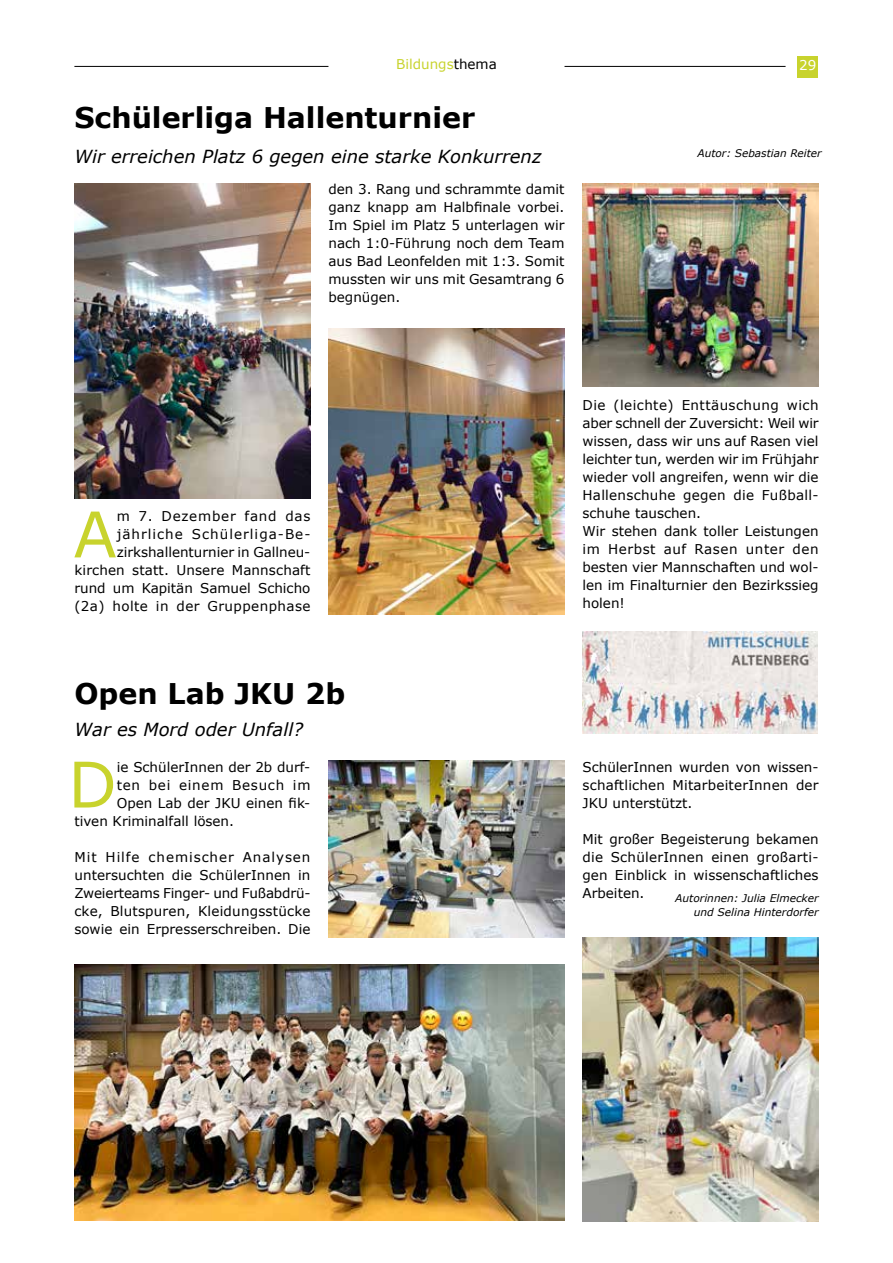
<style>
.page{position:relative;width:893px;height:1263px;background:#fff}
.page>*{position:absolute;margin:0;border:0;box-sizing:border-box;transform-origin:0 0}
.t1{font:63px "Verdana";color:#c8d32d}
.t2{font:700 28.5px "Verdana";color:#000}
.t3{font:italic 18px "Verdana";color:#000}
.t4{font:13.5px/18px "Verdana";color:#000;text-align:justify}
.t5{font:13.5px "Verdana";letter-spacing:.055em;color:#000}
.t6{font:13.5px "Verdana";color:#c8d32d}
.t7{font:13.5px "Verdana";color:#fff}
.t8{font:italic 10.65px/13.6px "Verdana";color:#000;text-align:right}
.t9{font:italic 10.5px "Verdana";color:#000}
.s1{color:#000}
</style>
<div class="page">
<hr style="left:74px;top:66px;width:254px;height:1px;background:#000">
<hr style="left:564px;top:66px;width:222px;height:1px;background:#000">
<div style="left:797px;top:56px;width:21px;height:21px;background:#c8d32d"></div>
<img style="left:582px;top:184px;width:236px;height:203px">
<img style="left:328px;top:328px;width:236px;height:286px">
<img style="left:74px;top:184px;width:236px;height:314px">
<img style="left:328px;top:760px;width:236px;height:177px">
<img style="left:74px;top:964px;width:490px;height:256px">
<img style="left:582px;top:937px;width:236px;height:285px">
<img style="left:582px;top:631px;width:235px;height:102px">
<p class="t6" style="left:396px;top:55px;width:102px">Bildungs<span class="s1">thema</span></p>
<p class="t7" style="left:799px;top:56px;width:19px">29</p>
<h2 class="t2" style="left:74px;top:98px;width:402px">Schülerliga Hallenturnier</h2>
<h3 class="t3" style="left:74px;top:144px;width:469px">Wir erreichen Platz 6 gegen eine starke Konkurrenz</h3>
<p class="t9" style="left:698px;top:146px;width:126px">Autor: Sebastian Reiter</p>
<p class="t4" style="left:328px;top:180px;width:238px">den 3. Rang und schrammte damit ganz knapp am Halbfinale vorbei.<br>Im Spiel im Platz 5 unterlagen wir nach 1:0-Führung noch dem Team aus Bad Leonfelden mit 1:3. Somit mussten wir uns mit Gesamtrang 6 begnügen.</p>
<p class="t4" style="left:74px;top:507px;width:238px;text-align:right">m 7. Dezember fand das jährliche Schülerliga-Be&shy;zirkshallenturnier in Gallneu&shy;kirchen statt. Unsere Mannschaft rund um Kapitän Samuel Schicho (2a) holte in der Gruppenphase</p>
<h1 class="t1" style="left:74px;top:491px;width:45px">A</h1>
<h2 class="t2" style="left:74px;top:674px;width:272px">Open Lab JKU 2b</h2>
<h3 class="t3" style="left:74px;top:717px;width:230px">War es Mord oder Unfall?</h3>
<h1 class="t1" style="left:68px;top:741px;width:50px">D</h1>
<p class="t4" style="left:117px;top:757px;width:195px">ie SchülerInnen der 2b durf-</p>
<p class="t5" style="left:117px;top:775px;width:195px">ten bei einem Besuch im</p>
<p class="t4" style="left:117px;top:793px;width:195px">Open Lab der JKU einen fik-</p>
<p class="t4" style="left:74px;top:811px;width:161px">tiven Kriminalfall lösen.</p>
<p class="t4" style="left:74px;top:847px;width:238px">Mit Hilfe chemischer Analysen untersuchten die SchülerInnen in Zweierteams Finger- und Fußabdrü&shy;cke, Blutspuren, Kleidungsstücke sowie ein Erpresserschreiben. Die</p>
<p class="t4" style="left:582px;top:396px;width:238px;text-align:left">Die (leichte) Enttäuschung wich aber schnell der Zuversicht: Weil wir wissen, dass wir uns auf Rasen viel leichter tun, werden wir im Frühjahr wieder voll angreifen, wenn wir die<br>Hallenschuhe gegen die Fußball&shy;schuhe tauschen.<br>Wir stehen dank toller Leistungen im Herbst auf Rasen unter den besten vier Mannschaften und wol&shy;len im Finalturnier den Bezirkssieg holen!</p>
<p class="t4" style="left:582px;top:757px;width:238px">SchülerInnen wurden von wissen&shy;schaftlichen MitarbeiterInnen der JKU unterstützt.</p>
<p class="t4" style="left:582px;top:829px;width:238px">Mit großer Begeisterung bekamen die SchülerInnen einen großarti&shy;gen Einblick in wissenschaftliches Arbeiten.</p>
<p class="t8" style="left:675px;top:891px;width:145px">Autorinnen: Julia Elmecker und Selina Hinterdorfer</p>
</div>
